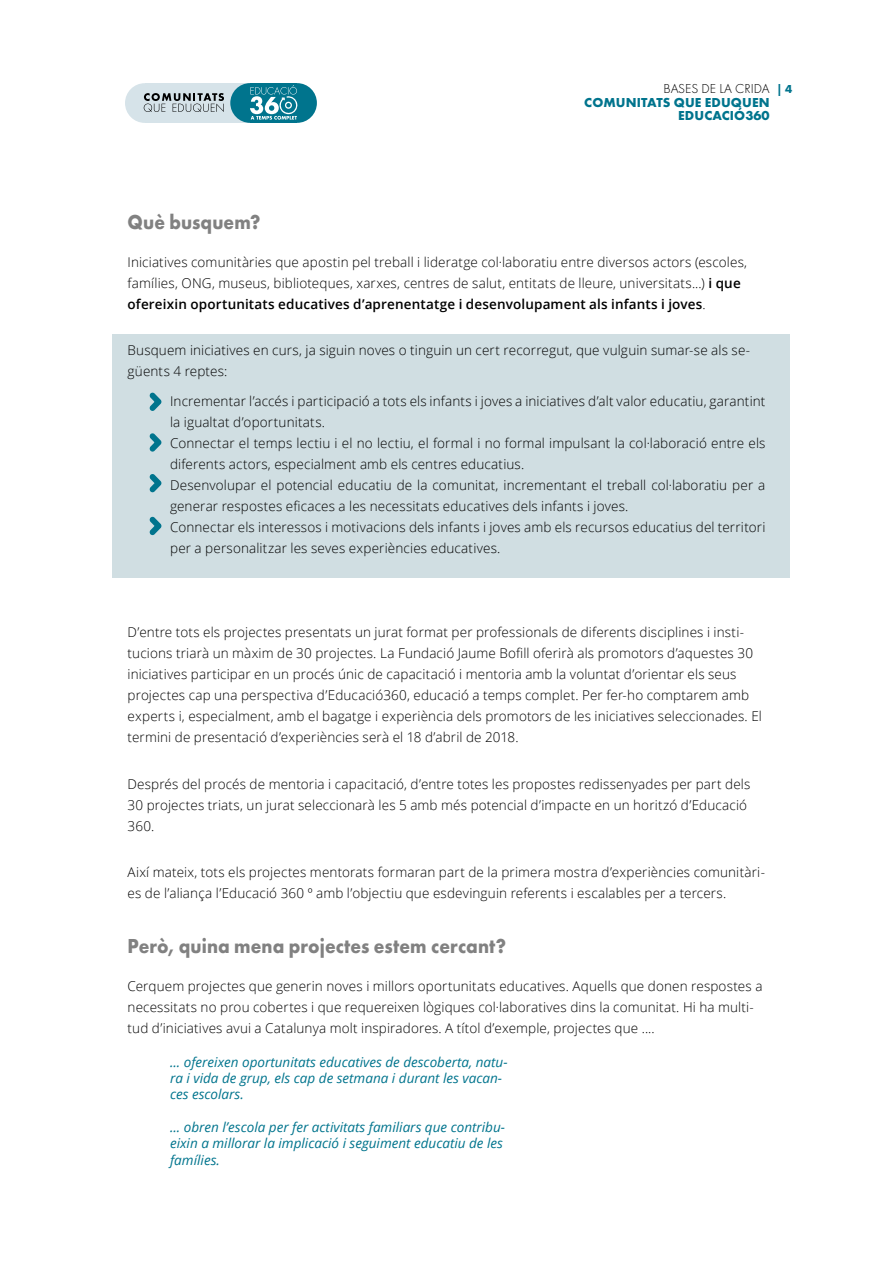
<style>
.page{position:relative;width:893px;height:1263px;background:#fff}
.page>*{position:absolute;margin:0;border:0;box-sizing:border-box;transform-origin:0 0}
.t1{font:700 21px "Futura PT";letter-spacing:.005em;color:#818181;scale:.9 1}
.t2{font:300 13.5px/21px "Open Sans";letter-spacing:.01em;color:#000}
.t3{font:italic 13.5px/16.2px "Open Sans";color:#00748d}
.t4{font:700 13.5px/13.5px "Futura PT";letter-spacing:.01em;color:#00748d;text-align:right}
.t5{font:300 13.5px "Futura PT";color:#000}
.t6{font:700 12px "Futura PT";color:#00748d}
.s1{font-weight:600}
.s2{color:#00748d}
</style>
<div class="page">
<div style="left:145px;top:83px;width:106px;height:40px;background:#d6e3e9"></div>
<div style="left:250px;top:83px;width:47px;height:40px;background:#00748d"></div>
<div style="left:230px;top:83px;width:40px;height:40px;background:#00748d;border-radius:50%"></div>
<div style="left:277px;top:83px;width:40px;height:40px;background:#00748d;border-radius:50%"></div>
<div style="left:125px;top:83px;width:39px;height:40px;background:#d6e3e9;border-radius:50%"></div>
<svg style="left:250px;top:85px;width:48px;height:35px"></svg>
<svg style="left:144px;top:93px;width:80px;height:19px"></svg>
<div style="left:113px;top:335px;width:677px;height:243px;background:#d0dee2"></div>
<svg style="left:149px;top:392px;width:13px;height:19px"></svg>
<svg style="left:149px;top:433px;width:13px;height:19px"></svg>
<svg style="left:149px;top:474px;width:13px;height:18px"></svg>
<svg style="left:149px;top:516px;width:13px;height:19px"></svg>
<p class="t5" style="left:664px;top:81px;width:108px">BASES DE LA CRIDA</p>
<p class="t4" style="left:584px;top:95px;width:187px">COMUNITATS QUE EDUQUEN<br>EDUCACIÓ360</p>
<p class="t6" style="left:776px;top:82px;width:17px">| 4</p>
<h1 class="t1" style="left:128px;top:208px;width:149px">Què busquem?</h1>
<p class="t2" style="left:128px;top:251px;width:621px">Iniciatives comunitàries que apostin pel treball i lideratge col·laboratiu entre diversos actors (escoles, famílies, ONG, museus, biblioteques, xarxes, centres de salut, entitats de lleure, universitats...) <span class="s1">i que ofereixin oportunitats educatives d’aprenentatge i desenvolupament als infants i joves</span>.</p>
<p class="t2" style="left:128px;top:339px;width:624px">Busquem iniciatives en curs, ja siguin noves o tinguin un cert recorregut, que vulguin sumar-se als se&shy;güents 4 reptes:</p>
<p class="t2" style="left:170px;top:390px;width:597px;text-indent:-17px"><span class="s2">•</span> Incrementar l’accés i participació a tots els infants i joves a iniciatives d’alt valor educatiu, garantint la igualtat d’oportunitats.</p>
<p class="t2" style="left:170px;top:432px;width:597px;text-indent:-17px"><span class="s2">•</span> Connectar el temps lectiu i el no lectiu, el formal i no formal impulsant la col·laboració entre els diferents actors, especialment amb els centres educatius.</p>
<p class="t2" style="left:170px;top:474px;width:597px;text-indent:-17px"><span class="s2">•</span> Desenvolupar el potencial educatiu de la comunitat, incrementant el treball col·laboratiu per a generar respostes eficaces a les necessitats educatives dels infants i joves.</p>
<p class="t2" style="left:170px;top:516px;width:597px;text-indent:-17px"><span class="s2">•</span> Connectar els interessos i motivacions dels infants i joves amb els recursos educatius del territori per a personalitzar les seves experiències educatives.</p>
<p class="t2" style="left:128px;top:621px;width:636px">D’entre tots els projectes presentats un jurat format per professionals de diferents disciplines i insti&shy;tucions triarà un màxim de 30 projectes. La Fundació Jaume Bofill oferirà als promotors d’aquestes 30 iniciatives participar en un procés únic de capacitació i mentoria amb la voluntat d’orientar els seus projectes cap una perspectiva d’Educació360, educació a temps complet. Per fer-ho comptarem amb experts i, especialment, amb el bagatge i experiència dels promotors de les iniciatives seleccionades. El termini de presentació d’experiències serà el 18 d’abril de 2018.</p>
<p class="t2" style="left:128px;top:773px;width:624px">Després del procés de mentoria i capacitació, d’entre totes les propostes redissenyades per part dels<br>30 projectes triats, un jurat seleccionarà les 5 amb més potencial d’impacte en un horitzó d’Educació<br>360.</p>
<p class="t2" style="left:128px;top:862px;width:639px">Així mateix, tots els projectes mentorats formaran part de la primera mostra d’experiències comunitàri&shy;es de l’aliança l’Educació 360 º amb l’objectiu que esdevinguin referents i escalables per a tercers.</p>
<h1 class="t1" style="left:128px;top:933px;width:422px">Però, quina mena projectes estem cercant?</h1>
<p class="t2" style="left:128px;top:975px;width:636px">Cerquem projectes que generin noves i millors oportunitats educatives. Aquells que donen respostes a necessitats no prou cobertes i que requereixen lògiques col·laboratives dins la comunitat. Hi ha multi&shy;tud d’iniciatives avui a Catalunya molt inspiradores. A títol d’exemple, projectes que ....</p>
<p class="t3" style="left:170px;top:1053px;width:339px">... ofereixen oportunitats educatives de descoberta, natu· ra i vida de grup, els cap de setmana i durant les vacan· ces escolars.</p>
<p class="t3" style="left:170px;top:1119px;width:336px">... obren l’escola per fer activitats familiars que contribu· eixin a millorar la implicació i seguiment educatiu de les famílies.</p>
</div>
